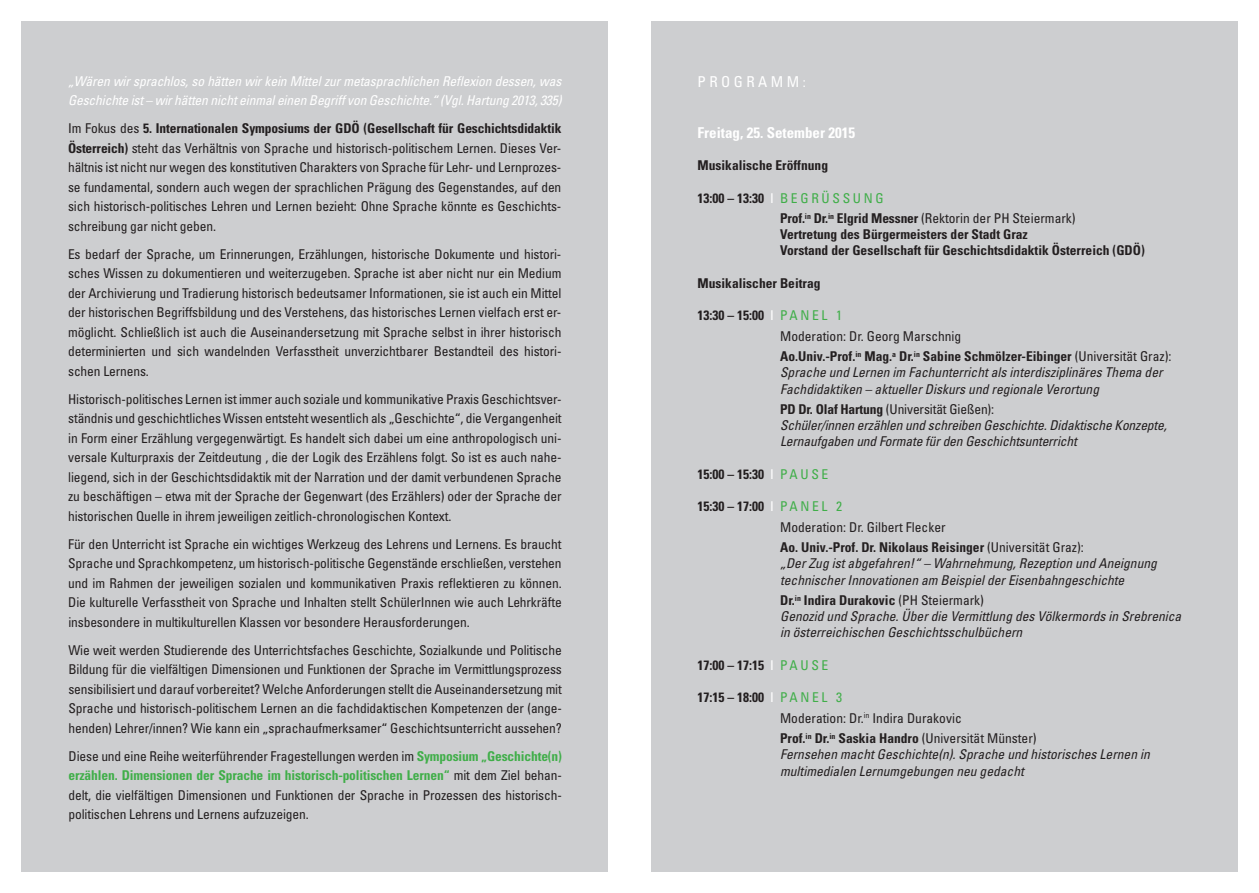
<style>
.page{position:relative;width:1259px;height:893px;background:#fff}
.page>*{position:absolute;margin:0;border:0;box-sizing:border-box;transform-origin:0 0}
.t1{font:700 condensed 15px "Univers LT Std";color:#fff}
.t2{font:condensed 15px "Univers LT Std";color:#fff}
.t3{font:condensed 13.5px/19.5px "Univers LT Std";letter-spacing:-.01em;color:#231f20;text-align:justify}
.t4{font:italic condensed 13.5px/16.2px "Univers LT Std";color:#231f20}
.t5{font:700 condensed 13.5px/20.4px "Univers LT Std";color:#231f20}
.t6{font:italic condensed 13.5px/19.5px "Univers LT Std";letter-spacing:-.01em;color:#fff}
.t7{font:condensed 13.5px "Univers LT Std";color:#40ae49}
.t8{font:condensed 13.5px "Univers LT Std";color:#fff}
.s1{font-weight:700}
.s2{font-weight:700;color:#40ae49}
.s3{font-weight:400;color:#fff}
.s4{font-weight:400;color:#40ae49}
.s5{font-weight:400}
.s6{font-weight:700;font-style:normal}
.s7{font-style:normal}
.s8{color:#fff}
.s9{color:#40ae49}
</style>
<div class="page">
<div style="left:21px;top:21px;width:587px;height:851px;background:#cdced0"></div>
<div style="left:651px;top:21px;width:586px;height:851px;background:#cdced0"></div>
<p class="t6" style="left:68px;top:71px;width:495px">„Wären wir sprachlos, so hätten wir kein Mittel zur metasprachlichen Reflexion dessen, was<br>Geschichte ist – wir hätten nicht einmal einen Begriff von Geschichte.“ (Vgl. Hartung 2013, 335)</p>
<p class="t3" style="left:68px;top:119px;width:495px">I m Fokus des <span class="s1">5. Internationalen Symposiums der GDÖ (Gesellschaft für Geschichtsdidaktik Österreich)</span> steht das Verhältnis von Sprache und historisch-politischem Lernen. Dieses Ver&shy;hältnis ist nicht nur wegen des konstitutiven Charakters von Sprache für Lehr- und Lernprozes&shy;se fundamental, sondern auch wegen der sprachlichen Prägung des Gegenstandes, auf den sich historisch-politisches Lehren und Lernen bezieht: Ohne Sprache könnte es Geschichts&shy;schreibung gar nicht geben.</p>
<p class="t3" style="left:68px;top:244px;width:495px">Es bedarf der Sprache, um Erinnerungen, Erzählungen, historische Dokumente und histori&shy;sches Wissen zu dokumentieren und weiterzugeben. Sprache ist aber nicht nur ein Medium der Archivierung und Tradierung historisch bedeutsamer Informationen, sie ist auch ein Mittel der historischen Begriffsbildung und des Verstehens, das historisches Lernen vielfach erst er&shy;möglicht. Schließlich ist auch die Auseinandersetzung mit Sprache selbst in ihrer historisch determinierten und sich wandelnden Verfasstheit unverzichtbarer Bestandteil des histori&shy;schen Lernens.</p>
<p class="t3" style="left:68px;top:389px;width:495px">Historisch-politisches Lernen ist immer auch soziale und kommunikative Praxis Geschichtsver&shy;ständnis und geschichtliches Wissen entsteht wesentlich als „Geschichte“, die Vergangenheit in Form einer Erzählung vergegenwärtigt. Es handelt sich dabei um eine anthropologisch uni&shy;versale Kulturpraxis der Zeitdeutung , die der Logik des Erzählens folgt. So ist es auch nahe&shy;liegend, sich in der Geschichtsdidaktik mit der Narration und der damit verbundenen Sprache zu beschäftigen – etwa mit der Sprache der Gegenwart (des Erzählers) oder der Sprache der historischen Quelle in ihrem jeweiligen zeitlich-chronologischen Kontext.</p>
<p class="t3" style="left:68px;top:534px;width:495px">Für den Unterricht ist Sprache ein wichtiges Werkzeug des Lehrens und Lernens. Es braucht Sprache und Sprachkompetenz, um historisch-politische Gegenstände erschließen, verstehen und im Rahmen der jeweiligen sozialen und kommunikativen Praxis reflektieren zu können.<br>Die kulturelle Verfasstheit von Sprache und Inhalten stellt SchülerInnen wie auch Lehrkräfte insbesondere in multikulturellen Klassen vor besondere Herausforderungen.</p>
<p class="t3" style="left:68px;top:640px;width:495px">Wie weit werden Studierende des Unterrichtsfaches Geschichte, Sozialkunde und Politische Bildung für die vielfältigen Dimensionen und Funktionen der Sprache im Vermittlungsprozess sensibilisiert und darauf vorbereitet? Welche Anforderungen stellt die Auseinandersetzung mit Sprache und historisch-politischem Lernen an die fachdidaktischen Kompetenzen der (ange&shy;henden) Lehrer/innen? Wie kann ein „sprachaufmerksamer“ Geschichtsunterricht aussehen?</p>
<p class="t3" style="left:68px;top:746px;width:495px">Diese und eine Reihe weiterführender Fragestellungen werden im <span class="s2">Symposium „Geschichte(n) erzählen. Dimensionen der Sprache im historisch-politischen Lernen“</span> mit dem Ziel behan&shy;delt, die vielfältigen Dimensionen und Funktionen der Sprache in Prozessen des historisch&shy;politischen Lehrens und Lernens aufzuzeigen.</p>
<p class="t2" style="left:697px;top:73px;width:75px">Prog ramm</p>
<p class="t8" style="left:802px;top:74px;width:4px">:</p>
<p class="t1" style="left:697px;top:123px;width:159px">Freitag, 25. Setember 2015</p>
<p class="t5" style="left:697px;top:155px;width:132px">Musikalische Eröffnung</p>
<p class="t5" style="left:780px;top:188px;width:297px;text-indent:-82px">13:00 – 13:30 <span class="s3">I</span> <span class="s4">Beg rüSSu ng<br></span>Prof.<sup>in</sup> Dr.<sup>in</sup> Elgrid Messner <span class="s5">(Rektorin der PH Steiermark)</span></p>
<p class="t5" style="left:780px;top:226px;width:366px;line-height:16.2px">Vertretung des Bürgermeisters der Stadt Graz<br>Vorstand der Gesellschaft für Geschichtsdidaktik Österreich (GDÖ)</p>
<p class="t5" style="left:697px;top:273px;width:124px">Musikalischer Beitrag</p>
<p class="t5" style="left:780px;top:305px;width:393px;text-indent:-82px">13:30 – 15:00 <span class="s3">I</span> <span class="s4">Pa n e l 1<br></span><span class="s5">Moderation: Dr. Georg Marschnig<br></span>Ao.Univ.-Prof.<sup>in</sup> Mag.<sup>a</sup> Dr.<sup>in</sup> Sabine Schmölzer-Eibinger <span class="s5">(Universität Graz):</span></p>
<p class="t4" style="left:780px;top:364px;width:384px">Sprache und Lernen im Fachunterricht als interdisziplinäres Thema der<br>Fachdidaktiken – aktueller Diskurs und regionale Verortung</p>
<p class="t4" style="left:780px;top:401px;width:388px"><span class="s6">PD Dr. Olaf Hartung</span> <span class="s7">(Universität Gießen):<br></span>Schüler/innen erzählen und schreiben Geschichte. Didaktische Konzepte,<br>Lernaufgaben und Formate für den Geschichtsunterricht</p>
<p class="t5" style="left:697px;top:464px;width:103px">15:00 – 15:30 <span class="s3">I</span> <span class="s4">Paus</span></p>
<p class="t7" style="left:821px;top:465px;width:8px">e</p>
<p class="t3" style="left:780px;top:496px;width:305px;line-height:20.4px;text-align:left;text-indent:-82px"><span class="s1">15:30 – 17:00</span> <span class="s8">I</span> <span class="s9">Pa n e l 2<br></span>Moderation: Dr. Gilbert Flecker<br><span class="s1">Ao. Univ.-Prof. Dr. Nikolaus Reisinger</span> (Universität Graz):</p>
<p class="t4" style="left:780px;top:555px;width:378px">„Der Zug ist abgefahren!“ – Wahrnehmung, Rezeption und Aneignung technischer Innovationen am Beispiel der Eisenbahngeschichte</p>
<p class="t4" style="left:780px;top:592px;width:403px"><span class="s6">Dr.</span><sup>in</sup> <span class="s6">Indira Durakovic</span> <span class="s7">(PH Steiermark)<br></span>Genozid und Sprache. Über die Vermittlung des Völkermords in Srebrenica in österreichischen Geschichtsschulbüchern</p>
<p class="t5" style="left:697px;top:655px;width:103px">17:00 – 17:15 <span class="s3">I</span> <span class="s4">Paus</span></p>
<p class="t7" style="left:821px;top:656px;width:8px">e</p>
<p class="t3" style="left:780px;top:687px;width:258px;line-height:20.4px;text-align:left;text-indent:-82px"><span class="s1">17:15 – 18:00</span> <span class="s8">I</span> <span class="s9">Pa n e l 3<br></span>Moderation: Dr.<sup>in</sup> Indira Durakovic<br><span class="s1">Prof.</span><sup>in</sup> <span class="s1">Dr.</span><sup>in</sup> <span class="s1">Saskia Handro</span> (Universität Münster)</p>
<p class="t4" style="left:780px;top:746px;width:371px">Fernsehen macht Geschichte(n). Sprache und historisches Lernen in multimedialen Lernumgebungen neu gedacht</p>
</div>
